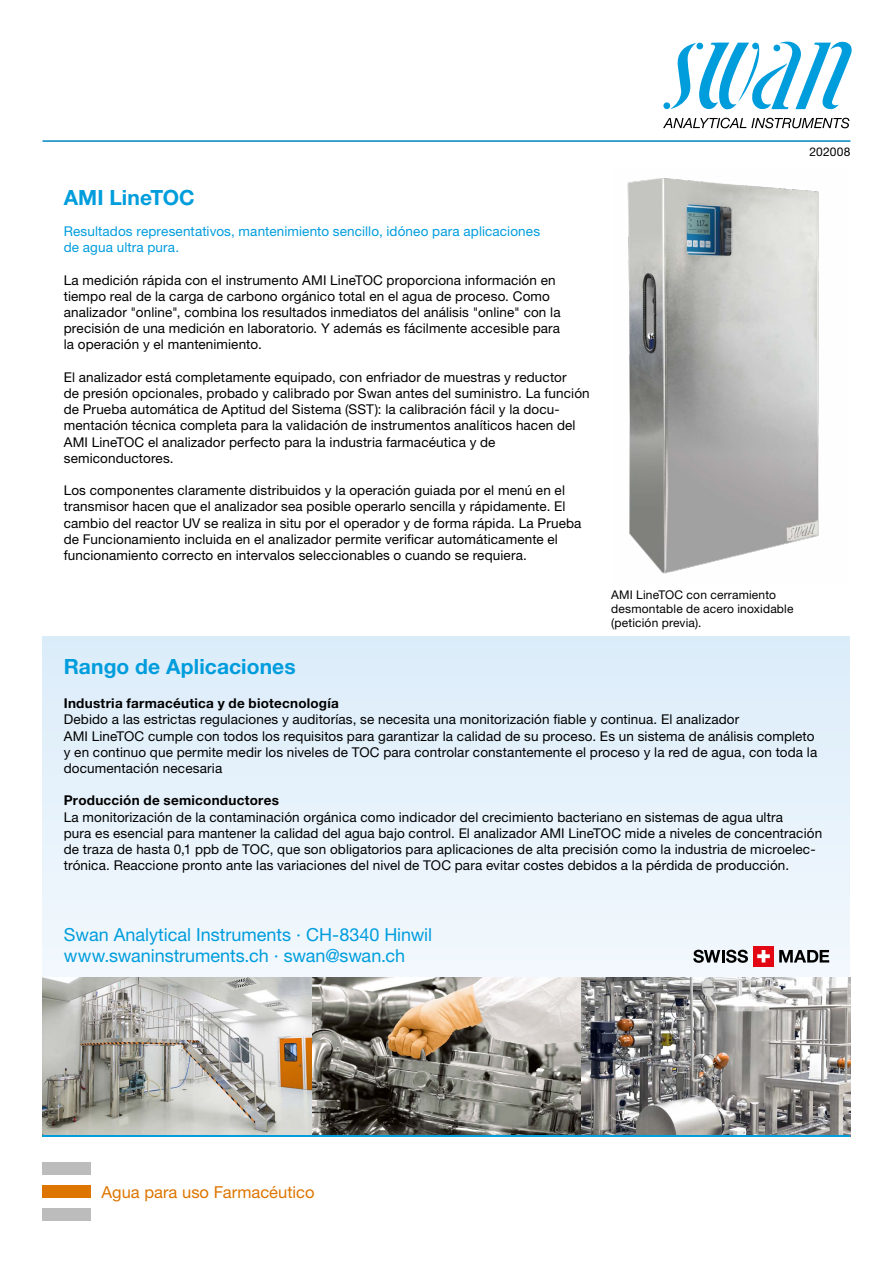
<style>
.page{position:relative;width:893px;height:1263px;background:#fff}
.page>*{position:absolute;margin:0;border:0;box-sizing:border-box;transform-origin:0 0}
.t1{font:700 21px "Helvetica Neue LT Std";letter-spacing:.005em;color:#009ddd}
.t2{font:18px/21.6px "Helvetica Neue LT Std";color:#009ddd}
.t3{font:16.5px "Helvetica Neue LT Std";letter-spacing:.005em;color:#dd7500}
.t4{font:13.5px/16.2px "Helvetica Neue LT Std";letter-spacing:.01em;color:#000}
.t5{font:13.5px/16.2px "Helvetica Neue LT Std";letter-spacing:.01em;color:#009ddd}
.t6{font:700 13.5px "Helvetica Neue LT Std";letter-spacing:.02em;color:#000}
.t7{font:12px/14.4px "Helvetica Neue LT Std";letter-spacing:.015em;color:#000}
</style>
<div class="page">
<hr style="left:43px;top:140px;width:807px;height:2px;background:#0085c0">
<svg style="left:670px;top:42px;width:182px;height:68px"></svg>
<div style="left:696px;top:43px;width:7px;height:6px;background:#009ddd;border-radius:50%"></div>
<div style="left:773px;top:45px;width:7px;height:6px;background:#009ddd;border-radius:50%"></div>
<div style="left:663px;top:102px;width:7px;height:7px;background:#009ddd;border-radius:50%"></div>
<svg style="left:663px;top:118px;width:186px;height:10px"></svg>
<img style="left:627px;top:178px;width:192px;height:396px">
<div style="left:43px;top:636px;width:807px;height:353px;background:#e7f2fb"></div>
<img style="left:312px;top:977px;width:269px;height:158px">
<img style="left:43px;top:977px;width:269px;height:158px">
<img style="left:581px;top:977px;width:269px;height:158px">
<svg style="left:693px;top:950px;width:55px;height:13px"></svg>
<svg style="left:779px;top:950px;width:50px;height:12px"></svg>
<div style="left:753px;top:946px;width:21px;height:20px;background:#e30613"></div>
<svg style="left:757px;top:950px;width:13px;height:12px"></svg>
<hr style="left:43px;top:1135px;width:807px;height:2px;background:#009ddd">
<div style="left:43px;top:1185px;width:48px;height:12px;background:#dd7500"></div>
<div style="left:43px;top:1162px;width:48px;height:13px;background:#bcbcbc"></div>
<div style="left:43px;top:1208px;width:48px;height:12px;background:#bcbcbc"></div>
<h1 class="t1" style="left:64px;top:185px;width:133px">AMI LineTOC</h1>
<p class="t5" style="left:64px;top:223px;width:478px">Resultados representativos, mantenimiento sencillo, idóneo para aplicaciones de agua ultra pura.</p>
<p class="t4" style="left:64px;top:272px;width:498px">La medición rápida con el instrumento AMI LineTOC proporciona información en tiempo real de la carga de carbono orgánico total en el agua de proceso. Como analizador "online", combina los resultados inmediatos del análisis "online" con la precisión de una medición en laboratorio. Y además es fácilmente accesible para la operación y el mantenimiento.</p>
<p class="t4" style="left:64px;top:369px;width:527px">El analizador está completamente equipado, con enfriador de muestras y reductor<br>de presión opcionales, probado y calibrado por Swan antes del suministro. La función de Prueba automática de Aptitud del Sistema (SST): la calibración fácil y la docu&shy;mentación técnica completa para la validación de instrumentos analíticos hacen del AMI LineTOC el analizador perfecto para la industria farmacéutica y de semiconductores.</p>
<p class="t4" style="left:64px;top:482px;width:519px">Los componentes claramente distribuidos y la operación guiada por el menú en el transmisor hacen que el analizador sea posible operarlo sencilla y rápidamente. El cambio del reactor UV se realiza in situ por el operador y de forma rápida. La Prueba de Funcionamiento incluida en el analizador permite verificar automáticamente el funcionamiento correcto en intervalos seleccionables o cuando se requiera.</p>
<p class="t7" style="left:810px;top:144px;width:42px">202008</p>
<p class="t7" style="left:611px;top:587px;width:184px">AMI LineTOC con cerramiento desmontable de acero inoxidable (petición previa).</p>
<h1 class="t1" style="left:64px;top:653px;width:233px">Rango de Aplicaciones</h1>
<p class="t6" style="left:64px;top:695px;width:277px">Industria farmacéutica y de biotecnología</p>
<p class="t4" style="left:64px;top:711px;width:755px">Debido a las estrictas regulaciones y auditorías, se necesita una monitorización fiable y continua. El analizador<br>AMI LineTOC cumple con todos los requisitos para garantizar la calidad de su proceso. Es un sistema de análisis completo y en continuo que permite medir los niveles de TOC para controlar constantemente el proceso y la red de agua, con toda la documentación necesaria</p>
<p class="t6" style="left:64px;top:792px;width:217px">Producción de semiconductores</p>
<p class="t4" style="left:64px;top:808px;width:760px">La monitorización de la contaminación orgánica como indicador del crecimiento bacteriano en sistemas de agua ultra<br>pura es esencial para mantener la calidad del agua bajo control. El analizador AMI LineTOC mide a niveles de concentración de traza de hasta 0,1 ppb de TOC, que son obligatorios para aplicaciones de alta precisión como la industria de microelec&shy;trónica. Reaccione pronto ante las variaciones del nivel de TOC para evitar costes debidos a la pérdida de producción.</p>
<h2 class="t2" style="left:64px;top:923px;width:370px">Swan Analytical Instruments ∙ CH-8340 Hinwil www.swaninstruments.ch ∙ swan@swan.ch</h2>
<p class="t3" style="left:102px;top:1182px;width:214px">Agua para uso Farmacéutico</p>
</div>
